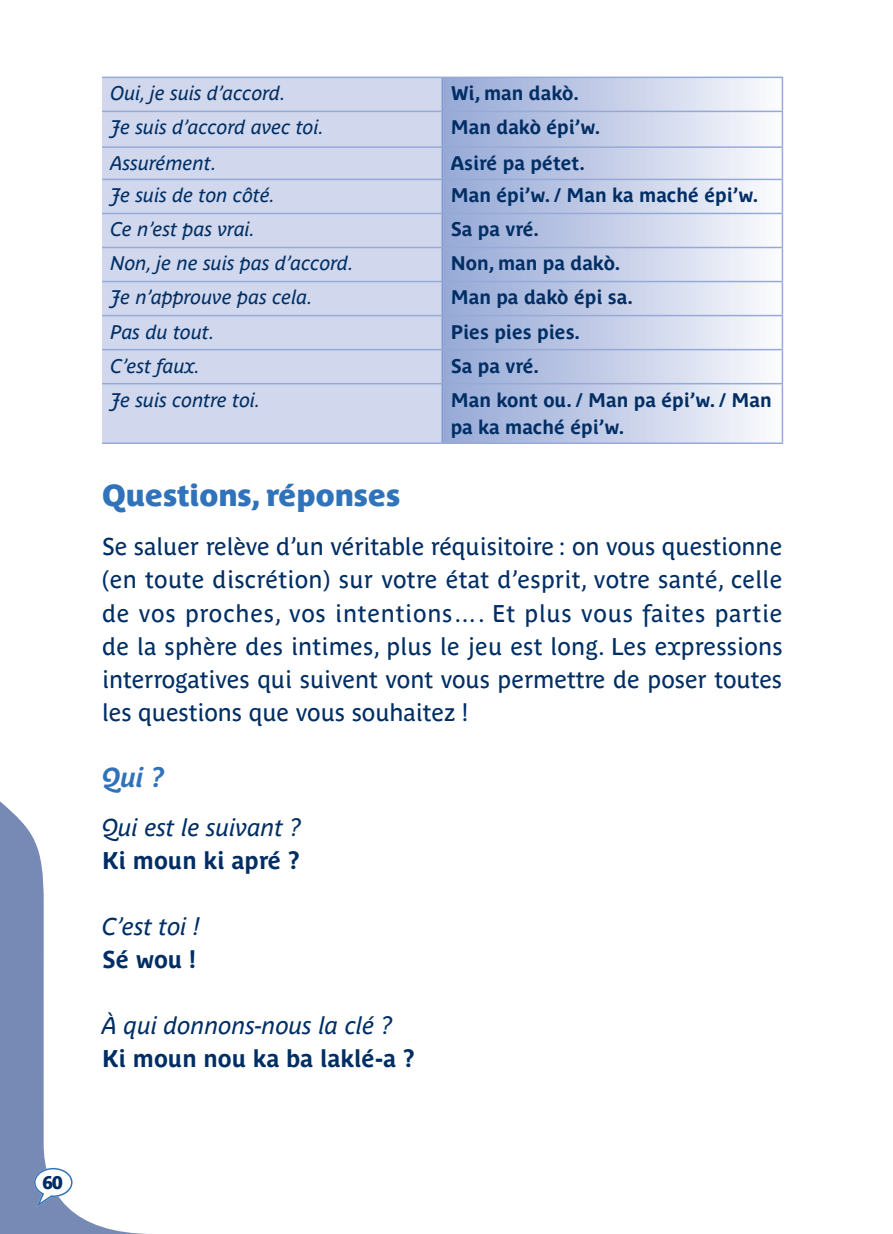
<style>
.page{position:relative;width:893px;height:1234px;background:#fff}
.page>*{position:absolute;margin:0;border:0;box-sizing:border-box;transform-origin:0 0}
.t1{font:30px "Parisine Plus Pro Sombre";letter-spacing:-.005em;color:#3073ba}
.t2{font:italic 700 27px "Parisine Plus Pro";color:#3073ba}
.t3{font:24px/33px "Parisine Plus Pro";letter-spacing:-.005em;color:#002e64;text-align:justify}
.t4{font:italic 24px/33px "Parisine Plus Pro";color:#002e64}
.t5{font:italic 19.5px "Parisine Plus Pro";color:#002e64}
.t6{font:700 19.5px/27px "Parisine Plus Pro";color:#002e64}
.t7{font:18px "Parisine Plus Pro Sombre";color:#002e64}
.s1{font-weight:700;font-style:normal}
</style>
<div class="page">
<svg style="left:0;top:801px;width:132px;height:432px"></svg>
<svg style="left:34px;top:1167px;width:39px;height:39px"></svg>
<div style="left:102px;top:78px;width:339px;height:364px;background:#d1d8ed"></div>
<svg style="left:443px;top:78px;width:339px;height:364px;background:#c5cfe8"></svg>
<hr style="left:102px;top:111px;width:339px;height:1px;background:#97aad7">
<hr style="left:102px;top:146px;width:339px;height:2px;background:#97aad7">
<hr style="left:102px;top:179px;width:339px;height:1px;background:#97aad7">
<hr style="left:102px;top:213px;width:339px;height:1px;background:#97aad7">
<hr style="left:102px;top:247px;width:339px;height:1px;background:#97aad7">
<hr style="left:102px;top:281px;width:339px;height:1px;background:#97aad7">
<hr style="left:102px;top:315px;width:339px;height:1px;background:#97aad7">
<hr style="left:102px;top:349px;width:339px;height:1px;background:#97aad7">
<hr style="left:102px;top:383px;width:339px;height:1px;background:#97aad7">
<hr style="left:443px;top:111px;width:340px;height:1px;background:#97aad7">
<hr style="left:443px;top:146px;width:340px;height:2px;background:#97aad7">
<hr style="left:443px;top:179px;width:340px;height:1px;background:#97aad7">
<hr style="left:443px;top:213px;width:340px;height:1px;background:#97aad7">
<hr style="left:443px;top:247px;width:340px;height:1px;background:#97aad7">
<hr style="left:443px;top:281px;width:340px;height:1px;background:#97aad7">
<hr style="left:443px;top:315px;width:340px;height:1px;background:#97aad7">
<hr style="left:443px;top:349px;width:340px;height:1px;background:#97aad7">
<hr style="left:443px;top:383px;width:340px;height:1px;background:#97aad7">
<hr style="left:102px;top:77px;width:340px;height:1px;background:#97aad7">
<hr style="left:102px;top:442px;width:340px;height:2px;background:#97aad7">
<hr style="left:442px;top:77px;width:341px;height:1px;background:#97aad7">
<hr style="left:782px;top:78px;width:1px;height:33px;background:#97aad7">
<hr style="left:782px;top:112px;width:1px;height:34px;background:#97aad7">
<hr style="left:782px;top:148px;width:1px;height:31px;background:#97aad7">
<hr style="left:782px;top:180px;width:1px;height:33px;background:#97aad7">
<hr style="left:782px;top:214px;width:1px;height:33px;background:#97aad7">
<hr style="left:782px;top:248px;width:1px;height:33px;background:#97aad7">
<hr style="left:782px;top:282px;width:1px;height:33px;background:#97aad7">
<hr style="left:782px;top:316px;width:1px;height:33px;background:#97aad7">
<hr style="left:782px;top:350px;width:1px;height:33px;background:#97aad7">
<hr style="left:782px;top:384px;width:1px;height:58px;background:#97aad7">
<hr style="left:442px;top:442px;width:341px;height:2px;background:#97aad7">
<hr style="left:441px;top:78px;width:2px;height:33px;background:#859dd0">
<hr style="left:441px;top:111px;width:2px;height:36px;background:#859dd0">
<hr style="left:441px;top:147px;width:2px;height:32px;background:#859dd0">
<hr style="left:441px;top:179px;width:2px;height:34px;background:#859dd0">
<hr style="left:441px;top:213px;width:2px;height:34px;background:#859dd0">
<hr style="left:441px;top:247px;width:2px;height:34px;background:#859dd0">
<hr style="left:441px;top:281px;width:2px;height:34px;background:#859dd0">
<hr style="left:441px;top:315px;width:2px;height:34px;background:#859dd0">
<hr style="left:441px;top:349px;width:2px;height:34px;background:#859dd0">
<hr style="left:441px;top:383px;width:2px;height:59px;background:#859dd0">
<p class="t5" style="left:111px;top:79px;width:177px">Oui, je suis d’accord.</p>
<p class="t6" style="left:451px;top:78px;width:130px">Wi, man dakò.</p>
<p class="t5" style="left:111px;top:113px;width:215px">Je suis d’accord avec toi.</p>
<p class="t6" style="left:451px;top:112px;width:151px">Man dakò épi’w.</p>
<p class="t5" style="left:111px;top:149px;width:108px">Assurément.</p>
<p class="t6" style="left:451px;top:148px;width:136px">Asiré pa pétet.</p>
<p class="t5" style="left:111px;top:181px;width:166px">Je suis de ton côté.</p>
<p class="t6" style="left:451px;top:180px;width:309px">Man épi’w. / Man ka maché épi’w.</p>
<p class="t5" style="left:111px;top:215px;width:146px">Ce n’est pas vrai.</p>
<p class="t6" style="left:451px;top:214px;width:90px">Sa pa vré.</p>
<p class="t5" style="left:111px;top:249px;width:245px">Non, je ne suis pas d’accord.</p>
<p class="t6" style="left:451px;top:248px;width:171px">Non, man pa dakò.</p>
<p class="t5" style="left:111px;top:283px;width:204px">Je n’approuve pas cela.</p>
<p class="t6" style="left:451px;top:282px;width:184px">Man pa dakò épi sa.</p>
<p class="t5" style="left:111px;top:317px;width:106px">Pas du tout.</p>
<p class="t6" style="left:451px;top:316px;width:131px">Pies pies pies.</p>
<p class="t5" style="left:111px;top:351px;width:91px">C’est faux.</p>
<p class="t6" style="left:451px;top:350px;width:90px">Sa pa vré.</p>
<p class="t5" style="left:111px;top:385px;width:152px">Je suis contre toi.</p>
<p class="t6" style="left:451px;top:384px;width:323px">Man kont ou. / Man pa épi’w. / Man pa ka maché épi’w.</p>
<p class="t1" style="left:102px;top:472px;width:300px">Questions, réponses</p>
<p class="t3" style="left:102px;top:528px;width:682px">Se saluer relève d’un véritable réquisitoire : on vous questionne (en toute discrétion) sur votre état d’esprit, votre santé, celle de vos proches, vos intentions…. Et plus vous faites partie de la sphère des intimes, plus le jeu est long. Les expressions interrogatives qui suivent vont vous permettre de poser toutes les questions que vous souhaitez !</p>
<p class="t2" style="left:102px;top:757px;width:64px">Qui ?</p>
<p class="t4" style="left:102px;top:809px;width:200px">Qui est le suivant ?<br><span class="s1">Ki moun ki apré ?</span></p>
<p class="t4" style="left:102px;top:908px;width:99px">C’est toi !<br><span class="s1">Sé wou !</span></p>
<p class="t4" style="left:102px;top:1007px;width:314px">À qui donnons-nous la clé ?<br><span class="s1">Ki moun nou ka ba laklé-a ?</span></p>
<p class="t7" style="left:42px;top:1169px;width:22px">60</p>
</div>
